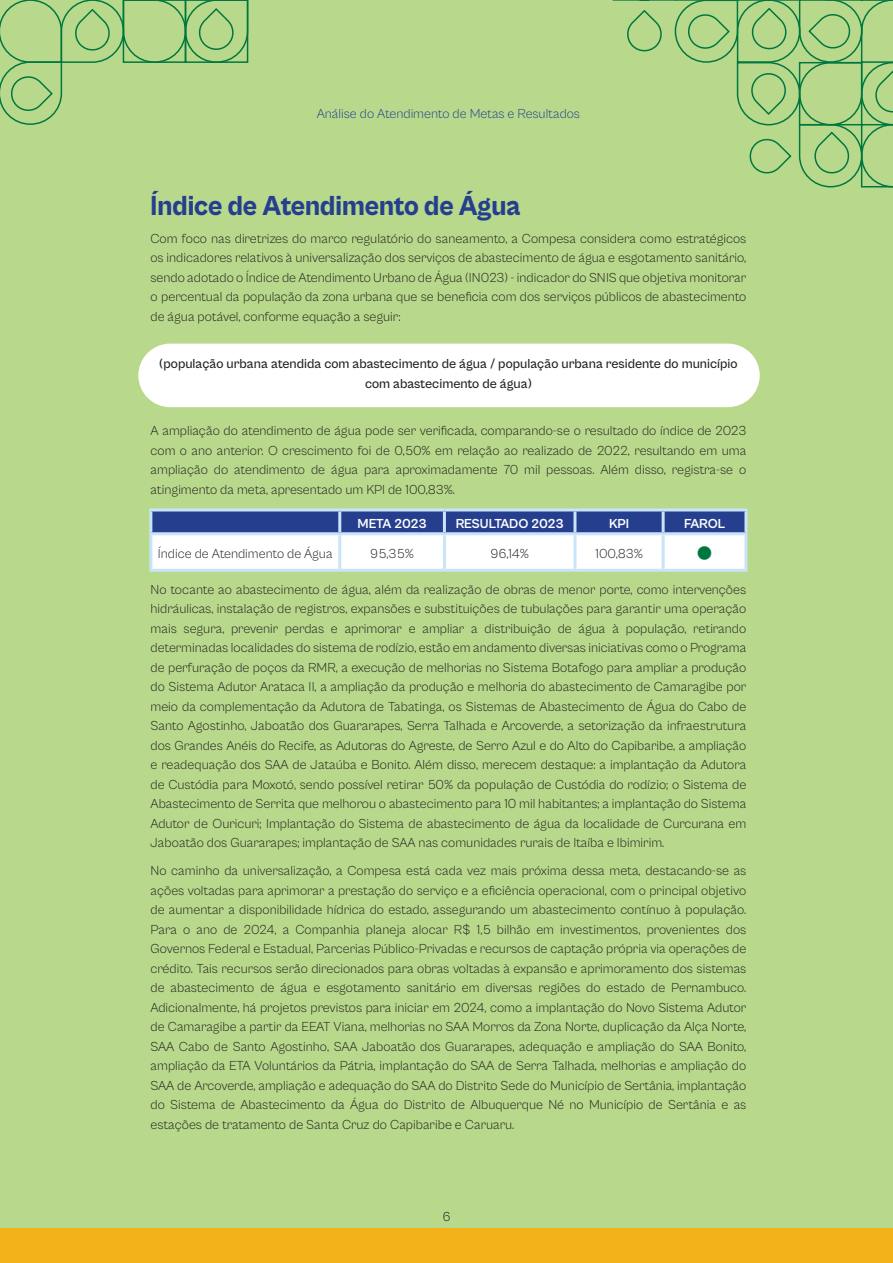
<style>
.page{position:relative;width:893px;height:1263px;background:#b8d98b}
.page>*{position:absolute;margin:0;border:0;box-sizing:border-box;transform-origin:0 0}
.tit2{font:800 28.5px "Cabinet Grotesk";color:#253f8e;scale:.95 1}
.corpo{font:300 13.5px/19.5px "Cabinet Grotesk";color:#231f20;text-align:justify}
.corpo-2{font:500 13.5px/19.5px "Cabinet Grotesk";color:#231f20;text-align:center}
.corpo-3{font:300 13.5px "Cabinet Grotesk";color:#253f8e}
.corpo-4{font:700 13.5px "Cabinet Grotesk";letter-spacing:-.015em;color:#fff}
.corpo-5{font:13.5px "Webdings";color:#007740}
</style>
<div class="page">
<svg style="left:0;top:0;width:249px;height:125px"></svg>
<svg style="left:612px;top:0;width:281px;height:188px"></svg>
<div style="left:138px;top:344px;width:622px;height:63px;background:#fff;border-radius:32px"></div>
<svg style="left:152px;top:511px;width:592px;height:58px;background:#acb7d4"></svg>
<hr style="left:149px;top:508px;width:191px;height:3px;background:#c9e3fa">
<hr style="left:149px;top:511px;width:3px;height:21px;background:#c9e3fa">
<hr style="left:340px;top:508px;width:104px;height:3px;background:#c9e3fa">
<hr style="left:338px;top:511px;width:3px;height:21px;background:#c9e3fa">
<hr style="left:444px;top:508px;width:131px;height:3px;background:#c9e3fa">
<hr style="left:443px;top:511px;width:3px;height:21px;background:#c9e3fa">
<hr style="left:575px;top:508px;width:88px;height:3px;background:#c9e3fa">
<hr style="left:573px;top:511px;width:3px;height:21px;background:#c9e3fa">
<hr style="left:663px;top:508px;width:84px;height:3px;background:#c9e3fa">
<hr style="left:662px;top:511px;width:3px;height:21px;background:#c9e3fa">
<hr style="left:744px;top:511px;width:3px;height:21px;background:#c9e3fa">
<hr style="left:149px;top:532px;width:191px;height:3px;background:#c9e3fa">
<hr style="left:149px;top:535px;width:3px;height:34px;background:#c9e3fa">
<hr style="left:340px;top:532px;width:104px;height:3px;background:#c9e3fa">
<hr style="left:338px;top:535px;width:3px;height:34px;background:#c9e3fa">
<hr style="left:444px;top:532px;width:131px;height:3px;background:#c9e3fa">
<hr style="left:443px;top:535px;width:3px;height:34px;background:#c9e3fa">
<hr style="left:575px;top:532px;width:88px;height:3px;background:#c9e3fa">
<hr style="left:573px;top:535px;width:3px;height:34px;background:#c9e3fa">
<hr style="left:663px;top:532px;width:84px;height:3px;background:#c9e3fa">
<hr style="left:662px;top:535px;width:3px;height:34px;background:#c9e3fa">
<hr style="left:744px;top:535px;width:3px;height:34px;background:#c9e3fa">
<hr style="left:149px;top:569px;width:191px;height:3px;background:#c9e3fa">
<hr style="left:340px;top:569px;width:104px;height:3px;background:#c9e3fa">
<hr style="left:444px;top:569px;width:131px;height:3px;background:#c9e3fa">
<hr style="left:575px;top:569px;width:88px;height:3px;background:#c9e3fa">
<hr style="left:663px;top:569px;width:84px;height:3px;background:#c9e3fa">
<div style="left:0;top:1228px;width:893px;height:35px;background:#f3b219"></div>
<p class="corpo-3" style="left:317px;top:106px;width:265px">Análise do Atendimento de Metas e Resultados</p>
<p class="tit2" style="left:151px;top:190px;width:391px">Índice de Atendimento de Água</p>
<p class="corpo" style="left:151px;top:229px;width:597px">Com foco nas diretrizes do marco regulatório do saneamento, a Compesa considera como estratégicos os indicadores relativos à universalização dos serviços de abastecimento de água e esgotamento sanitário, sendo adotado o Índice de Atendimento Urbano de Água (IN023) - indicador do SNIS que objetiva monitorar o percentual da população da zona urbana que se beneficia com dos serviços públicos de abastecimento de água potável, conforme equação a seguir:</p>
<p class="corpo-2" style="left:159px;top:354px;width:580px">(população urbana atendida com abastecimento de água / população urbana residente do município com abastecimento de água)</p>
<p class="corpo" style="left:151px;top:421px;width:597px">A ampliação do atendimento de água pode ser verificada, comparando-se o resultado do índice de 2023 com o ano anterior. O crescimento foi de 0,50% em relação ao realizado de 2022, resultando em uma ampliação do atendimento de água para aproximadamente 70 mil pessoas. Além disso, registra-se o atingimento da meta, apresentado um KPI de 100,83%.</p>
<p class="corpo-4" style="left:357px;top:516px;width:71px">META 2023</p>
<p class="corpo-4" style="left:456px;top:516px;width:109px">RESULTADO 2023</p>
<p class="corpo-4" style="left:609px;top:516px;width:22px">KPI</p>
<p class="corpo-4" style="left:684px;top:516px;width:42px">FAROL</p>
<p class="corpo" style="left:158px;top:544px;width:176px">Índice de Atendimento de Água</p>
<p class="corpo" style="left:370px;top:544px;width:45px">95,35%</p>
<p class="corpo" style="left:490px;top:544px;width:40px">96,14%</p>
<p class="corpo" style="left:595px;top:544px;width:49px">100,83%</p>
<p class="corpo-5" style="left:698px;top:547px;width:15px">■</p>
<p class="corpo" style="left:151px;top:580px;width:597px">No tocante ao abastecimento de água, além da realização de obras de menor porte, como intervenções hidráulicas, instalação de registros, expansões e substituições de tubulações para garantir uma operação mais segura, prevenir perdas e aprimorar e ampliar a distribuição de água à população, retirando determinadas localidades do sistema de rodízio, estão em andamento diversas iniciativas como o Programa de perfuração de poços da RMR, a execução de melhorias no Sistema Botafogo para ampliar a produção do Sistema Adutor Arataca II, a ampliação da produção e melhoria do abastecimento de Camaragibe por meio da complementação da Adutora de Tabatinga, os Sistemas de Abastecimento de Água do Cabo de Santo Agostinho, Jaboatão dos Guararapes, Serra Talhada e Arcoverde, a setorização da infraestrutura dos Grandes Anéis do Recife, as Adutoras do Agreste, de Serro Azul e do Alto do Capibaribe, a ampliação e readequação dos SAA de Jataúba e Bonito. Além disso, merecem destaque: a implantação da Adutora de Custódia para Moxotó, sendo possível retirar 50% da população de Custódia do rodízio; o Sistema de Abastecimento de Serrita que melhorou o abastecimento para 10 mil habitantes; a implantação do Sistema Adutor de Ouricuri; Implantação do Sistema de abastecimento de água da localidade de Curcurana em Jaboatão dos Guararapes; implantação de SAA nas comunidades rurais de Itaíba e Ibimirim.</p>
<p class="corpo" style="left:151px;top:861px;width:597px">No caminho da universalização, a Compesa está cada vez mais próxima dessa meta, destacando-se as ações voltadas para aprimorar a prestação do serviço e a eficiência operacional, com o principal objetivo de aumentar a disponibilidade hídrica do estado, assegurando um abastecimento contínuo à população.<br>Para o ano de 2024, a Companhia planeja alocar R$ 1,5 bilhão em investimentos, provenientes dos Governos Federal e Estadual, Parcerias Público-Privadas e recursos de captação própria via operações de crédito. Tais recursos serão direcionados para obras voltadas à expansão e aprimoramento dos sistemas de abastecimento de água e esgotamento sanitário em diversas regiões do estado de Pernambuco.<br>Adicionalmente, há projetos previstos para iniciar em 2024, como a implantação do Novo Sistema Adutor de Camaragibe a partir da EEAT Viana, melhorias no SAA Morros da Zona Norte, duplicação da Alça Norte, SAA Cabo de Santo Agostinho, SAA Jaboatão dos Guararapes, adequação e ampliação do SAA Bonito, ampliação da ETA Voluntários da Pátria, implantação do SAA de Serra Talhada, melhorias e ampliação do SAA de Arcoverde, ampliação e adequação do SAA do Distrito Sede do Município de Sertânia, implantação do Sistema de Abastecimento da Água do Distrito de Albuquerque Né no Município de Sertânia e as estações de tratamento de Santa Cruz do Capibaribe e Caruaru.</p>
<p class="corpo" style="left:442px;top:1207px;width:10px">6</p>
</div>
